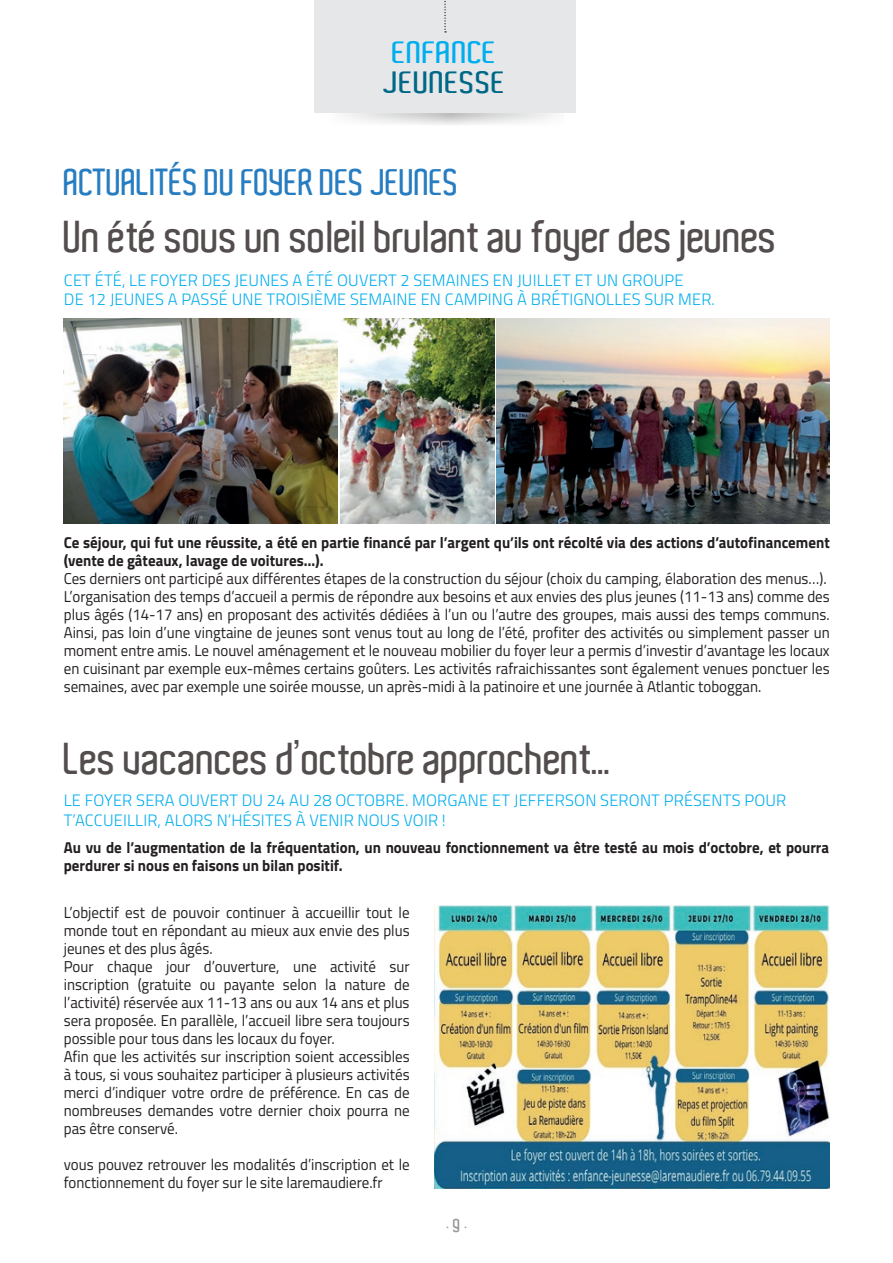
<style>
.page{position:relative;width:893px;height:1263px;background:#fff}
.page>*{position:absolute;margin:0;border:0;box-sizing:border-box;transform-origin:0 0}
.t1{font:600 43.5px "Aldo";letter-spacing:-.02em;color:#534e4d}
.t2{font:600 36px "Aldo";letter-spacing:-.02em;color:#277dc1}
.t3{font:600 30px "Aldo";color:#006887;scale:1.2 1}
.t4{font:600 30px "Aldo";color:#00aeef;scale:1.2 1}
.t5{font:300 16.5px/19.8px "Titillium";letter-spacing:.01em;color:#00aeef}
.t6{font:15.75px/18px "Titillium";color:#231f20;scale:.95 1}
.t7{font:700 15.75px/18px "Titillium";color:#231f20;scale:.95 1}
.t8{font:600 10.5px "Aldo";color:#939598}
.s1{font-size:18px}
</style>
<div class="page">
<svg style="left:345px;top:113px;width:209px;height:12px"></svg>
<div style="left:314px;top:0;width:262px;height:113px;background:#e6e7e9"></div>
<svg style="left:444px;top:1px;width:2px;height:32px"></svg>
<img style="left:497px;top:318px;width:332px;height:205px">
<img style="left:64px;top:318px;width:274px;height:205px">
<img style="left:340px;top:318px;width:154px;height:205px">
<img style="left:434px;top:906px;width:395px;height:282px">
<h3 class="t4" style="left:392px;top:35px;width:89px">ENFANCE</h3>
<h3 class="t3" style="left:384px;top:65px;width:104px">JEUNESSE</h3>
<h2 class="t2" style="left:64px;top:162px;width:397px">ACTUALITÉS DU FOYER DES JEUNES</h2>
<h1 class="t1" style="left:64px;top:212px;width:715px">Un été sous un soleil brulant au foyer des jeunes</h1>
<p class="t5" style="left:64px;top:269px;width:653px">CET ÉTÉ, LE FOYER DES JEUNES A ÉTÉ OUVERT 2 SEMAINES EN JUILLET ET UN GROUPE<br>DE 12 JEUNES A PASSÉ UNE TROISIÈME SEMAINE EN CAMPING À BRÉTIGNOLLES SUR MER.</p>
<p class="t7" style="left:64px;top:532px;width:808px">Ce séjour, qui fut une réussite, a été en partie financé par l’argent qu’ils ont récolté via des actions d’autofinancement (vente de gâteaux, lavage de voitures…).</p>
<p class="t6" style="left:64px;top:568px;width:808px">Ces derniers ont participé aux différentes étapes de la construction du séjour (choix du camping, élaboration des menus…).<br>L’organisation des temps d’accueil a permis de répondre aux besoins et aux envies des plus jeunes (11-13 ans) comme des plus âgés (14-17 ans) en proposant des activités dédiées à l’un ou l’autre des groupes, mais aussi des temps communs.<br>Ainsi, pas loin d’une vingtaine de jeunes sont venus tout au long de l’été, profiter des activités ou simplement passer un moment entre amis. Le nouvel aménagement et le nouveau mobilier du foyer leur a permis d’investir d’avantage les locaux en cuisinant par exemple eux-mêmes certains goûters. Les activités rafraichissantes sont également venues ponctuer les semaines, avec par exemple une soirée mousse, un après-midi à la patinoire et une journée à Atlantic toboggan.</p>
<h1 class="t1" style="left:64px;top:734px;width:550px">Les vacances d’octobre approchent…</h1>
<p class="t5" style="left:64px;top:789px;width:724px">LE FOYER SERA OUVERT DU 24 AU 28 OCTOBRE. MORGANE ET JEFFERSON SERONT PRÉSENTS POUR<br>T’ACCUEILLIR, ALORS N’HÉSITES À VENIR NOUS VOIR !</p>
<p class="t7" style="left:64px;top:838px;width:807px">Au vu de l’augmentation de la fréquentation, un nouveau fonctionnement va être testé au mois d’octobre, et pourra perdurer si nous en faisons un bilan positif.</p>
<p class="t6" style="left:64px;top:902px;width:366px">L’objectif est de pouvoir continuer à accueillir tout le monde tout en répondant au mieux aux envie des plus jeunes et des plus âgés.<br>Pour chaque jour d’ouverture, une activité sur inscription (gratuite ou payante selon la nature de l’activité) réservée aux 11-13 ans ou aux 14 ans et plus sera proposée. En parallèle, l’accueil libre sera toujours possible pour tous dans les locaux du foyer.<br>Afin que les activités sur inscription soient accessibles à tous, si vous souhaitez participer à plusieurs activités merci d’indiquer votre ordre de préférence. En cas de nombreuses demandes votre dernier choix pourra ne pas être conservé.</p>
<p class="t6" style="left:64px;top:1154px;width:366px">vous pouvez retrouver les modalités d’inscription et le fonctionnement du foyer sur le site laremaudiere.fr</p>
<p class="t8" style="left:447px;top:1220px;width:22px">• <span class="s1">9</span> •</p>
</div>
